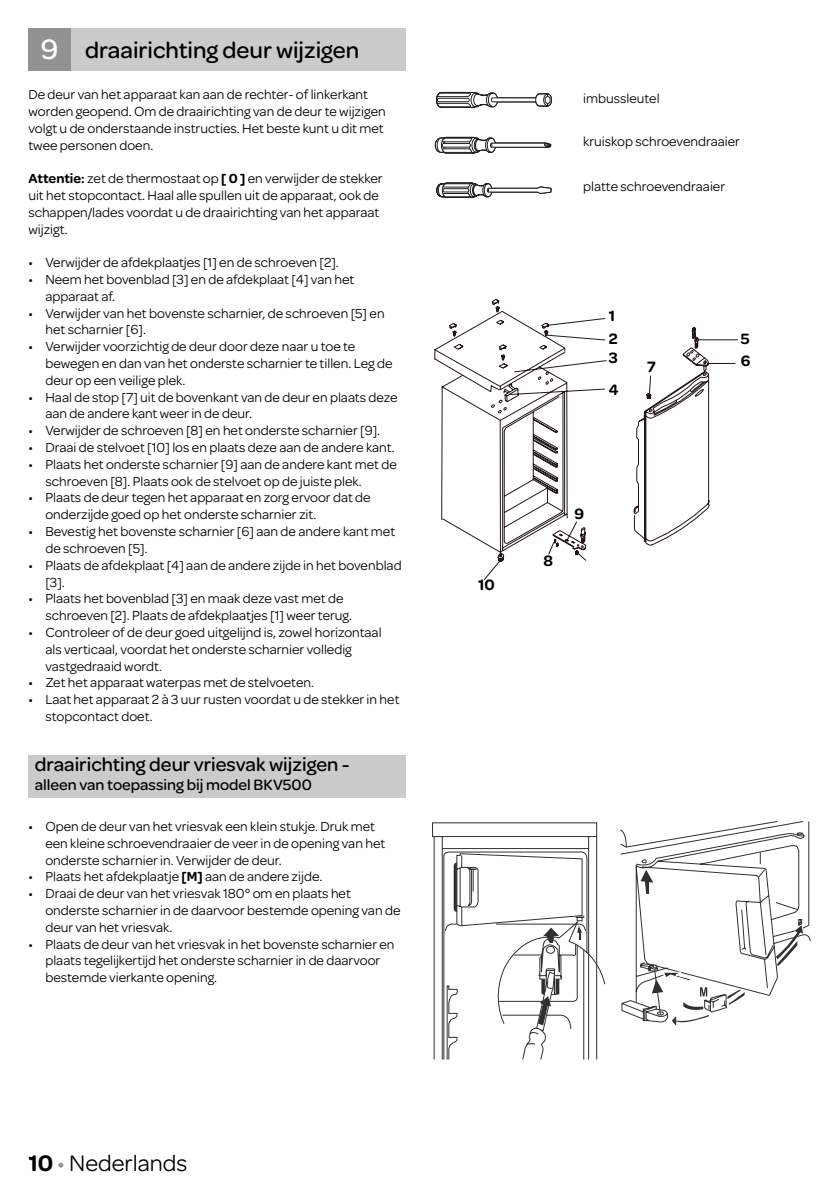
<style>
.page{position:relative;width:840px;height:1191px;background:#fff}
.page>*{position:absolute;margin:0;border:0;box-sizing:border-box;transform-origin:0 0}
.t1{font:500 24px "Omnes";color:#000}
.t2{font:24px "Omnes";color:#000}
.t3{font:500 20px "Omnes";color:#000}
.t4{font:500 16px "Omnes";color:#000}
.t5{font:600 16px/22.6px "Omnes";color:#000}
.t6{font:14px/16.8px "Omnes";color:#000}
.s1{font-size:30px;color:#fff}
.s2{font-weight:600}
.s3{color:#929292}
</style>
<div class="page">
<div style="left:57px;top:28px;width:348px;height:43px;background:#cbcbcb"></div>
<div style="left:28px;top:28px;width:43px;height:43px;background:#929292"></div>
<svg style="left:436px;top:92px;width:116px;height:16px"></svg>
<svg style="left:434px;top:136px;width:117px;height:18px"></svg>
<svg style="left:436px;top:182px;width:115px;height:16px"></svg>
<svg style="left:434px;top:327px;width:304px;height:253px"></svg>
<svg style="left:447px;top:299px;width:204px;height:115px"></svg>
<svg style="left:432px;top:822px;width:173px;height:238px"></svg>
<svg style="left:620px;top:821px;width:190px;height:205px"></svg>
<div style="left:28px;top:755px;width:377px;height:43px;background:#cbcbcb"></div>
<h1 class="t1" style="left:41px;top:33px;width:320px"><span class="s1">9</span> draairichting deur wijzigen</h1>
<p class="t6" style="left:28px;top:85px;width:359px">De deur van het apparaat kan aan de rechter- of linkerkant worden geopend. Om de draairichting van de deur te wijzigen volgt u de onderstaande instructies. Het beste kunt u dit met twee personen doen.</p>
<p class="t6" style="left:28px;top:169px;width:355px"><span class="s2">Attentie:</span> zet de thermostaat op <span class="s2">[ 0 ]</span> en verwijder de stekker uit het stopcontact. Haal alle spullen uit de apparaat, ook de schappen/lades voordat u de draairichting van het apparaat wijzigt.</p>
<p class="t6" style="left:28px;top:253px;width:312px">• Verwijder de afdekplaatjes [1] en de schroeven [2].</p>
<p class="t6" style="left:45px;top:270px;width:310px;text-indent:-17px">• Neem het bovenblad [3] en de afdekplaat [4] van het apparaat af.</p>
<p class="t6" style="left:45px;top:304px;width:340px;text-indent:-17px">• Verwijder van het bovenste scharnier, de schroeven [5] en het scharnier [6].</p>
<p class="t6" style="left:45px;top:337px;width:348px;text-indent:-17px">• Verwijder voorzichtig de deur door deze naar u toe te bewegen en dan van het onderste scharnier te tillen. Leg de deur op een veilige plek.</p>
<p class="t6" style="left:45px;top:388px;width:353px;text-indent:-17px">• Haal de stop [7] uit de bovenkant van de deur en plaats deze aan de andere kant weer in de deur.</p>
<p class="t6" style="left:28px;top:421px;width:353px">• Verwijder de schroeven [8] en het onderste scharnier [9].</p>
<p class="t6" style="left:28px;top:438px;width:367px">• Draai de stelvoet [10] los en plaats deze aan de andere kant.</p>
<p class="t6" style="left:45px;top:455px;width:353px;text-indent:-17px">• Plaats het onderste scharnier [9] aan de andere kant met de schroeven [8]. Plaats ook de stelvoet op de juiste plek.</p>
<p class="t6" style="left:45px;top:488px;width:326px;text-indent:-17px">• Plaats de deur tegen het apparaat en zorg ervoor dat de onderzijde goed op het onderste scharnier zit.</p>
<p class="t6" style="left:45px;top:522px;width:351px;text-indent:-17px">• Bevestig het bovenste scharnier [6] aan de andere kant met de schroeven [5].</p>
<p class="t6" style="left:45px;top:556px;width:357px;text-indent:-17px">• Plaats de afdekplaat [4] aan de andere zijde in het bovenblad [3].</p>
<p class="t6" style="left:45px;top:589px;width:308px;text-indent:-17px">• Plaats het bovenblad [3] en maak deze vast met de schroeven [2]. Plaats de afdekplaatjes [1] weer terug.</p>
<p class="t6" style="left:45px;top:623px;width:337px;text-indent:-17px">• Controleer of de deur goed uitgelijnd is, zowel horizontaal als verticaal, voordat het onderste scharnier volledig vastgedraaid wordt.</p>
<p class="t6" style="left:28px;top:673px;width:287px">• Zet het apparaat waterpas met de stelvoeten.</p>
<p class="t6" style="left:45px;top:690px;width:355px;text-indent:-17px">• Laat het apparaat 2 à 3 uur rusten voordat u de stekker in het stopcontact doet.</p>
<h2 class="t3" style="left:35px;top:750px;width:316px">draairichting deur vriesvak wijzigen -</h2>
<p class="t4" style="left:35px;top:774px;width:278px">alleen van toepassing bij model BKV500</p>
<p class="t6" style="left:45px;top:817px;width:341px;text-indent:-17px">• Open de deur van het vriesvak een klein stukje. Druk met een kleine schroevendraaier de veer in de opening van het onderste scharnier in. Verwijder de deur.</p>
<p class="t6" style="left:28px;top:867px;width:295px">• Plaats het afdekplaatje <span class="s2">[M]</span> aan de andere zijde.</p>
<p class="t6" style="left:45px;top:884px;width:356px;text-indent:-17px">• Draai de deur van het vriesvak 180° om en plaats het onderste scharnier in de daarvoor bestemde opening van de deur van het vriesvak.</p>
<p class="t6" style="left:45px;top:934px;width:350px;text-indent:-17px">• Plaats de deur van het vriesvak in het bovenste scharnier en plaats tegelijkertijd het onderste scharnier in de daarvoor bestemde vierkante opening.</p>
<h1 class="t2" style="left:28px;top:1146px;width:160px"><span class="s2">10</span> <span class="s3">•</span> Nederlands</h1>
<p class="t5" style="left:478px;top:573px;width:18px">10</p>
<p class="t6" style="left:583px;top:89px;width:78px">imbussleutel</p>
<p class="t6" style="left:583px;top:132px;width:158px">kruiskop schroevendraaier</p>
<p class="t6" style="left:583px;top:177px;width:143px">platte schroevendraaier</p>
<p class="t5" style="left:608px;top:303px;width:10px">1<br>2</p>
<p class="t5" style="left:608px;top:341px;width:11px;line-height:31.2px">3<br>4</p>
<p class="t5" style="left:646px;top:354px;width:10px">7</p>
<p class="t5" style="left:543px;top:548px;width:11px">8</p>
<p class="t5" style="left:574px;top:502px;width:11px">9</p>
<p class="t5" style="left:740px;top:326px;width:11px">5<br>6</p>
</div>
